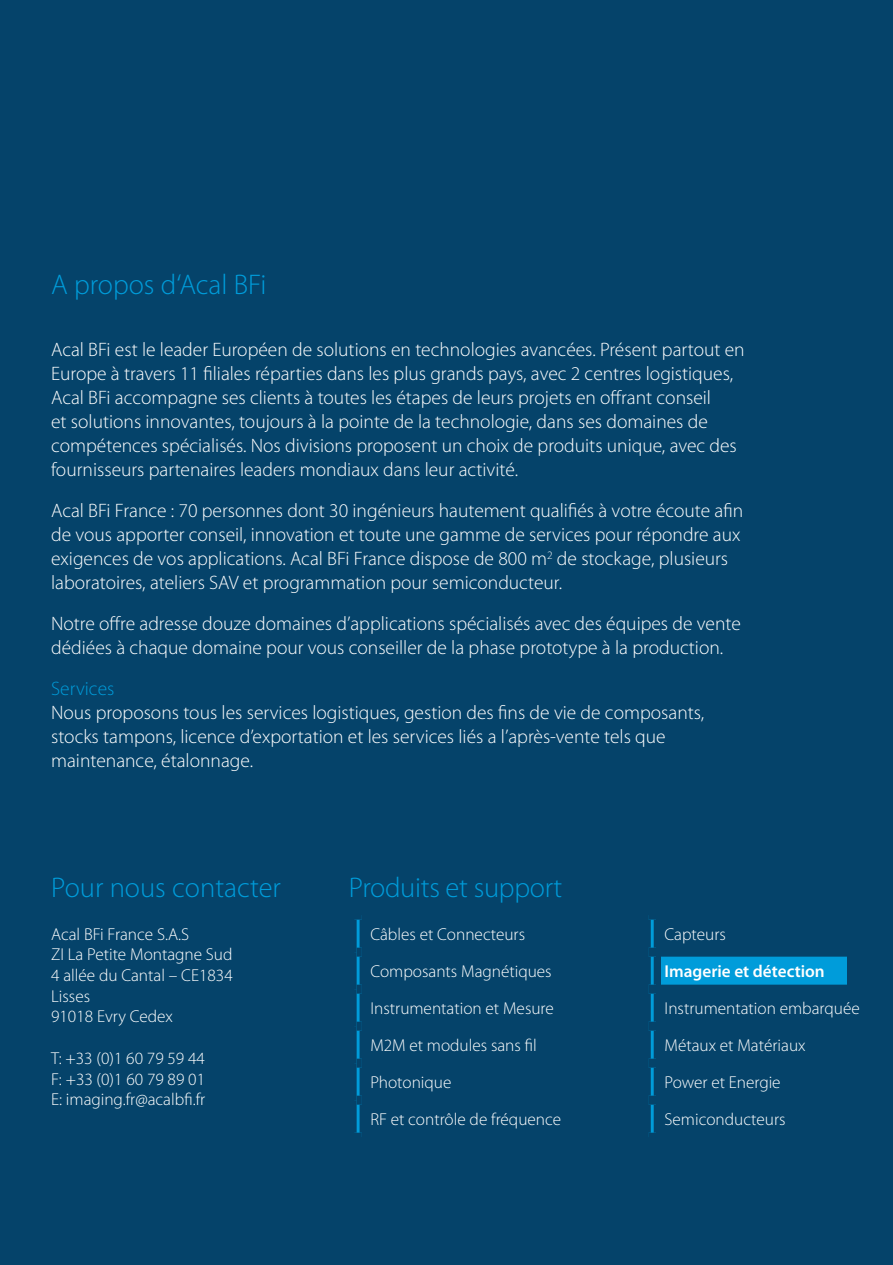
<style>
.page{position:relative;width:893px;height:1265px;background:#fff}
.page>*{position:absolute;margin:0;border:0;box-sizing:border-box;transform-origin:0 0}
.t1{font:300 28.5px "Myriad Pro";color:#009cda}
.t2{font:300 19.5px/24px "Myriad Pro";color:#fff}
.t3{font:300 19.5px "Myriad Pro";color:#009cda}
.t4{font:300 17.25px "Myriad Pro";color:#fff}
.t5{font:600 17.25px "Myriad Pro";color:#fff}
</style>
<div class="page">
<div style="left:0;top:0;width:892px;height:1265px;background:#05436a"></div>
<div style="left:661px;top:955px;width:185px;height:30px;background:#009cda"></div>
<svg style="left:356px;top:919px;width:297px;height:213px"></svg>
<svg style="left:356px;top:1030px;width:3px;height:102px"></svg>
<div style="left:359px;top:919px;width:5px;height:28px;background:#05436a"></div>
<hr style="left:646px;top:919px;width:4px;height:28px;background:#05436a">
<div style="left:359px;top:956px;width:5px;height:28px;background:#05436a"></div>
<hr style="left:646px;top:956px;width:4px;height:28px;background:#05436a">
<div style="left:359px;top:993px;width:5px;height:28px;background:#05436a"></div>
<hr style="left:646px;top:993px;width:4px;height:28px;background:#05436a">
<div style="left:359px;top:1030px;width:5px;height:28px;background:#05436a"></div>
<hr style="left:646px;top:1030px;width:4px;height:28px;background:#05436a">
<div style="left:359px;top:1067px;width:5px;height:28px;background:#05436a"></div>
<hr style="left:646px;top:1067px;width:4px;height:28px;background:#05436a">
<div style="left:359px;top:1104px;width:5px;height:28px;background:#05436a"></div>
<hr style="left:646px;top:1104px;width:4px;height:28px;background:#05436a">
<div style="left:356px;top:947px;width:6px;height:9px;background:#05436a"></div>
<div style="left:362px;top:947px;width:286px;height:9px;background:#05436a"></div>
<div style="left:648px;top:947px;width:8px;height:9px;background:#05436a"></div>
<div style="left:656px;top:947px;width:226px;height:9px;background:#05436a"></div>
<div style="left:356px;top:984px;width:6px;height:9px;background:#05436a"></div>
<div style="left:362px;top:984px;width:286px;height:9px;background:#05436a"></div>
<div style="left:648px;top:984px;width:8px;height:9px;background:#05436a"></div>
<div style="left:656px;top:984px;width:226px;height:9px;background:#05436a"></div>
<div style="left:356px;top:1021px;width:6px;height:9px;background:#05436a"></div>
<div style="left:362px;top:1021px;width:286px;height:9px;background:#05436a"></div>
<div style="left:648px;top:1021px;width:8px;height:9px;background:#05436a"></div>
<div style="left:356px;top:1058px;width:6px;height:9px;background:#05436a"></div>
<div style="left:362px;top:1058px;width:286px;height:9px;background:#05436a"></div>
<div style="left:648px;top:1058px;width:8px;height:9px;background:#05436a"></div>
<div style="left:356px;top:1095px;width:6px;height:9px;background:#05436a"></div>
<div style="left:362px;top:1095px;width:286px;height:9px;background:#05436a"></div>
<div style="left:648px;top:1095px;width:8px;height:9px;background:#05436a"></div>
<p class="t1" style="left:51px;top:269px;width:217px">A propos d‘Acal BFi</p>
<p class="t2" style="left:51px;top:338px;width:695px">Acal BFi est le leader Européen de solutions en technologies avancées. Présent partout en Europe à travers 11 filiales réparties dans les plus grands pays, avec 2 centres logistiques, Acal BFi accompagne ses clients à toutes les étapes de leurs projets en offrant conseil<br>et solutions innovantes, toujours à la pointe de la technologie, dans ses domaines de compétences spécialisés. Nos divisions proposent un choix de produits unique, avec des fournisseurs partenaires leaders mondiaux dans leur activité.</p>
<p class="t2" style="left:51px;top:499px;width:693px">Acal BFi France : 70 personnes dont 30 ingénieurs hautement qualifiés à votre écoute afin de vous apporter conseil, innovation et toute une gamme de services pour répondre aux exigences de vos applications. Acal BFi France dispose de 800 m<sup>2</sup> de stockage, plusieurs laboratoires, ateliers SAV et programmation pour semiconducteur.</p>
<p class="t2" style="left:51px;top:612px;width:691px">Notre offre adresse douze domaines d’applications spécialisés avec des équipes de vente dédiées à chaque domaine pour vous conseiller de la phase prototype à la production.</p>
<p class="t3" style="left:51px;top:678px;width:65px">Services</p>
<p class="t2" style="left:51px;top:701px;width:654px">Nous proposons tous les services logistiques, gestion des fins de vie de composants, stocks tampons, licence d’exportation et les services liés a l’après-vente tels que maintenance, étalonnage.</p>
<p class="t1" style="left:51px;top:872px;width:231px">Pour nous contacter</p>
<p class="t1" style="left:349px;top:872px;width:215px">Produits et support</p>
<p class="t4" style="left:51px;top:924px;width:139px">Acal BFi France S.A.S</p>
<p class="t4" style="left:51px;top:945px;width:183px">ZI La Petite Montagne Sud</p>
<p class="t4" style="left:51px;top:966px;width:183px">4 allée du Cantal – CE1834</p>
<p class="t4" style="left:51px;top:986px;width:41px">Lisses</p>
<p class="t4" style="left:51px;top:1007px;width:123px">91018 Evry Cedex</p>
<p class="t4" style="left:51px;top:1048px;width:155px">T: +33 (0)1 60 79 59 44</p>
<p class="t4" style="left:51px;top:1069px;width:155px">F: +33 (0)1 60 79 89 01</p>
<p class="t4" style="left:51px;top:1090px;width:156px">E: imaging.fr@acalbfi.fr</p>
<p class="t4" style="left:370px;top:925px;width:156px">Câbles et Connecteurs</p>
<p class="t4" style="left:664px;top:925px;width:63px">Capteurs</p>
<p class="t4" style="left:370px;top:962px;width:183px">Composants Magnétiques</p>
<p class="t5" style="left:664px;top:960px;width:162px">Imagerie et détection</p>
<p class="t4" style="left:370px;top:999px;width:185px">Instrumentation et Mesure</p>
<p class="t4" style="left:664px;top:999px;width:197px">Instrumentation embarquée</p>
<p class="t4" style="left:370px;top:1036px;width:168px">M2M et modules sans fil</p>
<p class="t4" style="left:664px;top:1036px;width:143px">Métaux et Matériaux</p>
<p class="t4" style="left:370px;top:1073px;width:83px">Photonique</p>
<p class="t4" style="left:664px;top:1073px;width:118px">Power et Energie</p>
<p class="t4" style="left:370px;top:1110px;width:192px">RF et contrôle de fréquence</p>
<p class="t4" style="left:664px;top:1110px;width:123px">Semiconducteurs</p>
</div>
